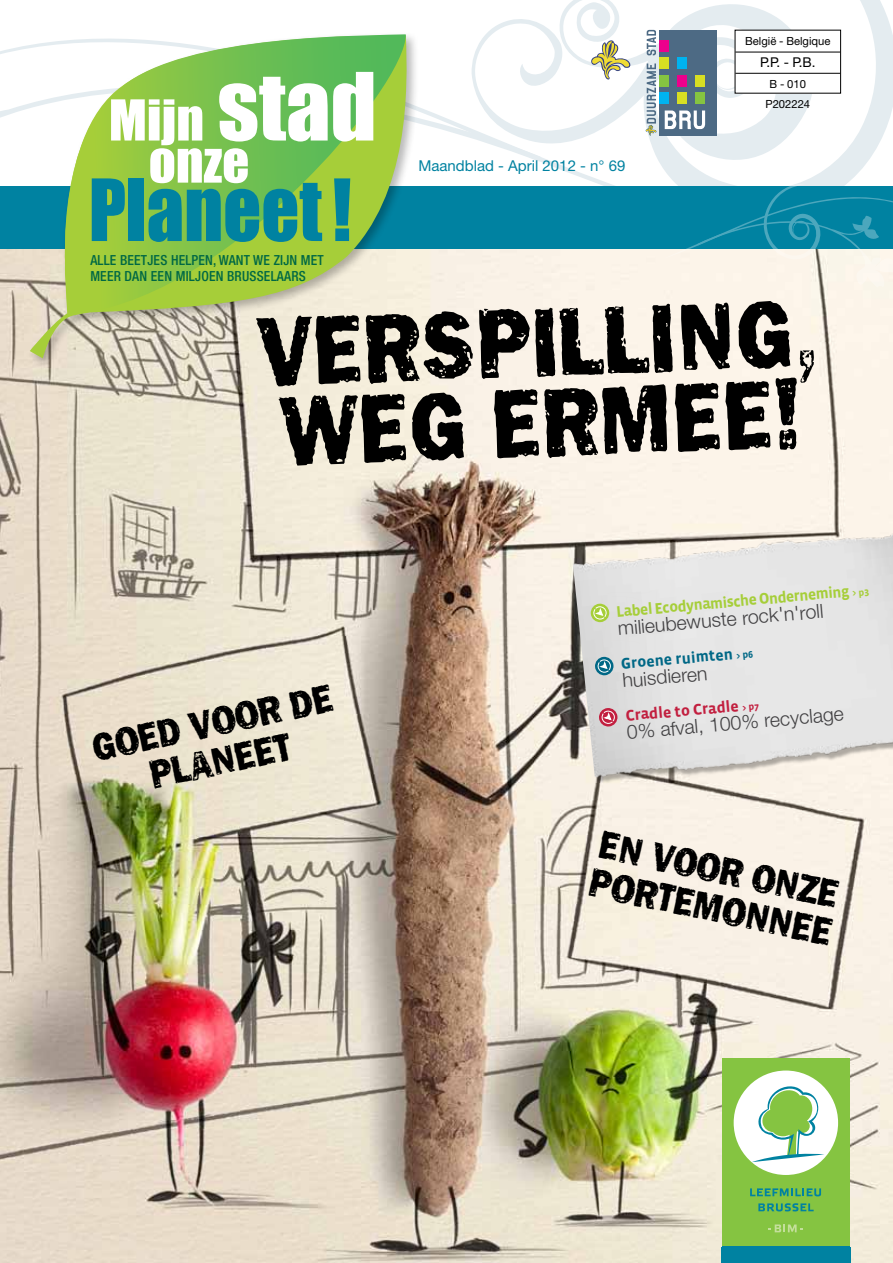
<style>
.page{position:relative;width:893px;height:1263px;background:#fff}
.page>*{position:absolute;margin:0;border:0;box-sizing:border-box;transform-origin:0 0}
.t1{font:100.95px/80.2px "Frankie";color:#000;scale:.85 1}
.t2{font:79.2px "Impact";color:#0082a1;scale:.94 1}
.t3{font:52.05px/42.2px "Impact";color:#fff}
.t4{font:40.95px/38.8px "Frankie";color:#000;text-align:center;scale:.85 1}
.t5{font:300 19.5px "Helvetica Neue LT Std";color:#414042}
.t6{font:700 15.75px "Vista Sans";color:#a6ce39}
.t7{font:700 15.75px "Vista Sans";color:#c21f3f}
.t8{font:700 15.75px "Vista Sans";color:#006886}
.t9{font:15px "Helvetica Neue LT Std";color:#0082a1}
.t10{font:500 condensed 13.95px/16px "Helvetica Neue";letter-spacing:.015em;color:#006844}
.t11{font:13.5px "Helvetica Neue LT Std";color:#000}
.t12{font:11.25px/20.1px "Helvetica Neue LT Std";color:#000;text-align:center}
.s1{font-size:86.85px}
.s2{font-size:9.9px}
</style>
<div class="page">
<img style="left:0;top:249px;width:893px;height:1014px">
<img style="left:570px;top:506px;width:323px;height:296px">
<svg style="left:595px;top:656px;width:19px;height:20px"></svg>
<svg style="left:597px;top:659px;width:14px;height:14px"></svg>
<svg style="left:599px;top:708px;width:19px;height:19px"></svg>
<svg style="left:601px;top:710px;width:14px;height:14px"></svg>
<svg style="left:590px;top:603px;width:20px;height:19px"></svg>
<svg style="left:593px;top:606px;width:14px;height:14px"></svg>
<svg style="left:0;top:104px;width:543px;height:190px"></svg>
<svg style="left:661px;top:0;width:232px;height:184px"></svg>
<div style="left:0;top:186px;width:893px;height:63px;background:#0082a1"></div>
<div style="left:735px;top:30px;width:106px;height:63px;background:#fff"></div>
<hr style="left:735px;top:52px;width:105px;height:1px;background:#000">
<hr style="left:735px;top:73px;width:105px;height:1px;background:#000">
<svg style="left:663px;top:184px;width:230px;height:104px"></svg>
<div style="left:27px;top:31px;width:392px;height:339px;background:#000;opacity:.28"></div>
<svg style="left:30px;top:32px;width:379px;height:326px"></svg>
<svg style="left:58px;top:34px;width:350px;height:280px;background:#9acc67"></svg>
<div style="left:659px;top:30px;width:58px;height:105px;background:#4d6a84"></div>
<svg style="left:471px;top:0;width:234px;height:165px"></svg>
<div style="left:722px;top:1059px;width:128px;height:204px;background:#85c441"></div>
<div style="left:722px;top:1246px;width:128px;height:17px;background:#0082a1"></div>
<div style="left:734px;top:1070px;width:104px;height:105px;background:#fff;border-radius:50%"></div>
<svg style="left:752px;top:1084px;width:72px;height:78px"></svg>
<svg style="left:750px;top:1188px;width:71px;height:8px"></svg>
<svg style="left:758px;top:1203px;width:56px;height:8px"></svg>
<svg style="left:768px;top:1224px;width:35px;height:8px"></svg>
<h3 class="t3" style="left:149px;top:98px;width:229px;text-indent:-40px">Mijn <span class="s1">stad </span>onze</h3>
<h2 class="t2" style="left:89px;top:148px;width:281px">Planeet!</h2>
<p class="t10" style="left:90px;top:252px;width:235px">ALLE BEETJES HELPEN, WANT WE ZIJN MET<br>MEER DAN EEN MILJOEN BRUSSELAARS</p>
<p class="t9" style="left:418px;top:157px;width:208px">Maandblad - April 2012 - n° 69</p>
<p class="t12" style="left:745px;top:30px;width:87px">België - Belgique</p>
<p class="t11" style="left:760px;top:54px;width:57px">P.P. - P.B.</p>
<p class="t12" style="left:765px;top:74px;width:46px">B - 010<br>P202224</p>
<h1 class="t1" style="left:255px;top:310px;width:662px;rotate:-2deg">Verspilling, weg ermee!</h1>
<h3 class="t4" style="left:88px;top:728px;width:291px;rotate:-12deg">Goed voor de planeet</h3>
<p class="t6" style="left:616px;top:604px;width:255px;rotate:-5deg">Label Ecodynamische Onderneming <span class="s2">&gt; p3</span></p>
<h3 class="t5" style="left:617px;top:617px;width:208px;rotate:-5deg">milieubewuste rock'n'roll</h3>
<p class="t8" style="left:620px;top:655px;width:134px;rotate:-5deg">Groene ruimten <span class="s2">&gt; p6</span></p>
<h3 class="t5" style="left:621px;top:669px;width:87px;rotate:-5deg">huisdieren</h3>
<p class="t7" style="left:625px;top:707px;width:135px;rotate:-5deg">Cradle to Cradle <span class="s2">&gt; p7</span></p>
<h3 class="t5" style="left:626px;top:720px;width:219px;rotate:-5deg">0% afval, 100% recyclage</h3>
<h3 class="t4" style="left:602px;top:824px;width:293px;text-align:left;rotate:12deg">En voor onze portemonnee</h3>
</div>
